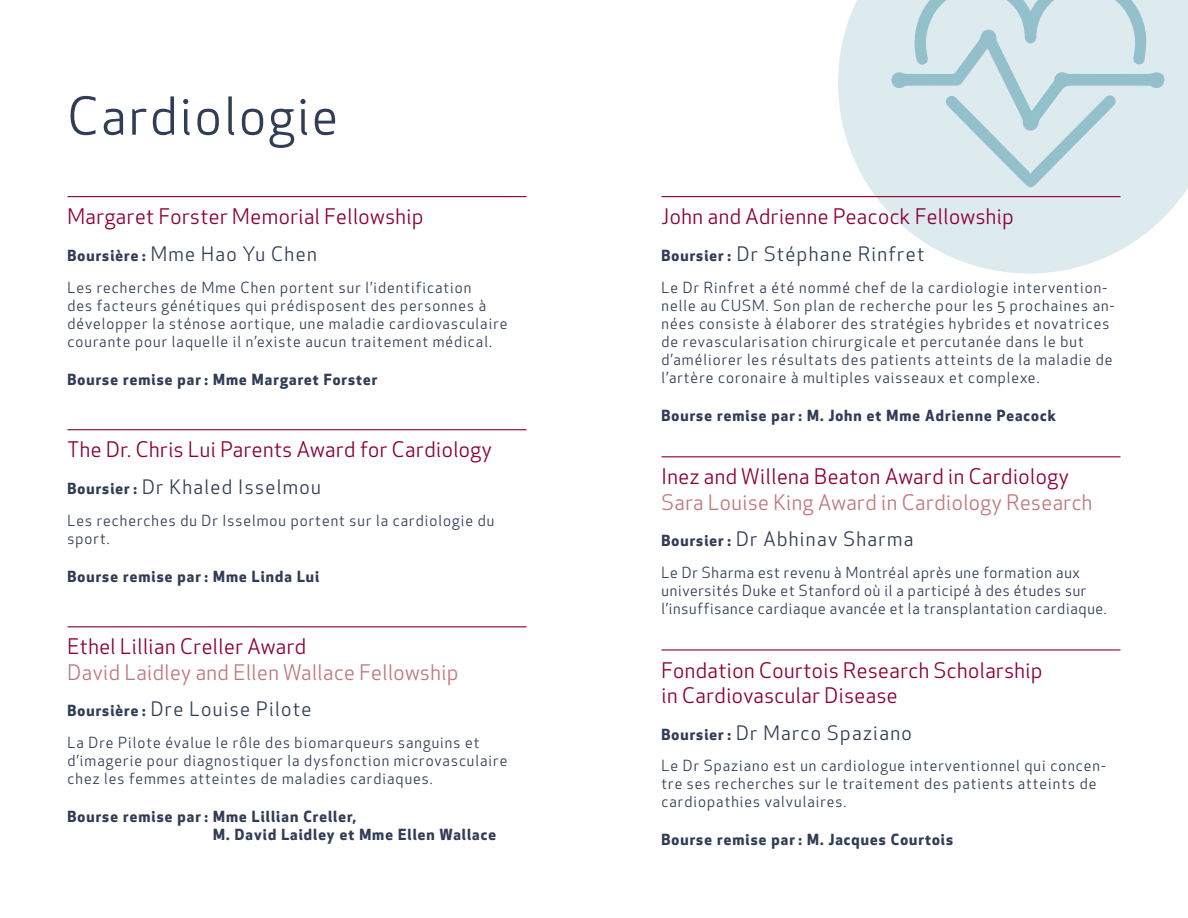
<style>
.page{position:relative;width:1188px;height:918px;background:#fff}
.page>*{position:absolute;margin:0;border:0;box-sizing:border-box;transform-origin:0 0}
.t1{font:51px "Apex New";letter-spacing:.05em;color:#303d55}
.t2{font:21px/25.2px "Apex New";letter-spacing:.025em;color:#8d0034}
.t3{font:21px "Apex New";letter-spacing:.025em;color:#bf7a7f}
.t4{font:19.5px "Apex New";letter-spacing:.07em;color:#303d55}
.t5{font:15px/18px "Apex New";letter-spacing:.07em;color:#303d55}
.t6{font:700 15px/18px "Apex New";letter-spacing:.07em;color:#303d55}
.t7{font:15px/18px "Apex New";letter-spacing:.05em;color:#303d55}
.s1{font-weight:700;font-size:15px}
</style>
<div class="page">
<svg style="left:838px;top:0;width:350px;height:274px;fill:#ddeaee"></svg>
<hr style="left:662px;top:196px;width:458px;height:1px;background:#8d0034">
<hr style="left:662px;top:456px;width:458px;height:1px;background:#8d0034">
<hr style="left:662px;top:649px;width:458px;height:2px;background:#8d0034">
<hr style="left:68px;top:196px;width:458px;height:1px;background:#8d0034">
<hr style="left:68px;top:429px;width:458px;height:1px;background:#8d0034">
<hr style="left:68px;top:626px;width:458px;height:1px;background:#8d0034">
<svg style="left:891px;top:0;width:274px;height:188px;background:#cfe2e7"></svg>
<h1 class="t1" style="left:68px;top:84px;width:272px">Cardiologie</h1>
<h2 class="t2" style="left:68px;top:204px;width:357px">Margaret Forster Memorial Fellowship</h2>
<h3 class="t4" style="left:68px;top:242px;width:251px"><span class="s1">Boursière :</span> Mme Hao Yu Chen</h3>
<p class="t5" style="left:68px;top:278px;width:441px">Les recherches de Mme Chen portent sur l’identification<br>des facteurs génétiques qui prédisposent des personnes à développer la sténose aortique, une maladie cardiovasculaire courante pour laquelle il n’existe aucun traitement médical.</p>
<p class="t6" style="left:68px;top:370px;width:311px">Bourse remise par : Mme Margaret Forster</p>
<h2 class="t2" style="left:68px;top:437px;width:426px">The Dr. Chris Lui Parents Award for Cardiology</h2>
<h3 class="t4" style="left:68px;top:475px;width:255px"><span class="s1">Boursier :</span> Dr Khaled Isselmou</h3>
<p class="t5" style="left:68px;top:511px;width:428px">Les recherches du Dr Isselmou portent sur la cardiologie du sport.</p>
<p class="t6" style="left:68px;top:567px;width:253px">Bourse remise par : Mme Linda Lui</p>
<h2 class="t2" style="left:68px;top:634px;width:240px">Ethel Lillian Creller Award</h2>
<h2 class="t3" style="left:68px;top:659px;width:392px">David Laidley and Ellen Wallace Fellowship</h2>
<h3 class="t4" style="left:68px;top:697px;width:246px"><span class="s1">Boursière :</span> Dre Louise Pilote</h3>
<p class="t5" style="left:68px;top:734px;width:441px">La Dre Pilote évalue le rôle des biomarqueurs sanguins et d’imagerie pour diagnostiquer la dysfonction microvasculaire chez les femmes atteintes de maladies cardiaques.</p>
<p class="t6" style="left:213px;top:807px;width:284px;text-indent:-146px">Bourse remise par : Mme Lillian Creller,<br>M. David Laidley et Mme Ellen Wallace</p>
<h2 class="t2" style="left:662px;top:204px;width:354px">John and Adrienne Peacock Fellowship</h2>
<h3 class="t4" style="left:662px;top:242px;width:264px"><span class="s1">Boursier :</span> Dr Stéphane Rinfret</h3>
<p class="t5" style="left:662px;top:278px;width:454px">Le Dr Rinfret a été nommé chef de la cardiologie intervention&shy;nelle au CUSM. Son plan de recherche pour les 5 prochaines an&shy;nées consiste à élaborer des stratégies hybrides et novatrices de revascularisation chirurgicale et percutanée dans le but d’améliorer les résultats des patients atteints de la maladie de l’artère coronaire à multiples vaisseaux et complexe.</p>
<p class="t6" style="left:662px;top:406px;width:396px">Bourse remise par : M. John et Mme Adrienne Peacock</p>
<h2 class="t2" style="left:662px;top:464px;width:409px">Inez and Willena Beaton Award in Cardiology</h2>
<h2 class="t3" style="left:662px;top:489px;width:432px">Sara Louise King Award in Cardiology Research</h2>
<h3 class="t4" style="left:662px;top:527px;width:253px"><span class="s1">Boursier :</span> Dr Abhinav Sharma</h3>
<p class="t7" style="left:662px;top:564px;width:447px">Le Dr Sharma est revenu à Montréal après une formation aux universités Duke et Stanford où il a participé à des études sur l’insuffisance cardiaque avancée et la transplantation cardiaque.</p>
<h2 class="t2" style="left:662px;top:657px;width:382px">Fondation Courtois Research Scholarship in Cardiovascular Disease</h2>
<h3 class="t4" style="left:662px;top:720px;width:252px"><span class="s1">Boursier :</span> Dr Marco Spaziano</h3>
<p class="t5" style="left:661px;top:757px;width:446px">Le Dr Spaziano est un cardiologue interventionnel qui concen&shy;tre ses recherches sur le traitement des patients atteints de cardiopathies valvulaires.</p>
<p class="t6" style="left:661px;top:830px;width:293px">Bourse remise par : M. Jacques Courtois</p>
</div>
